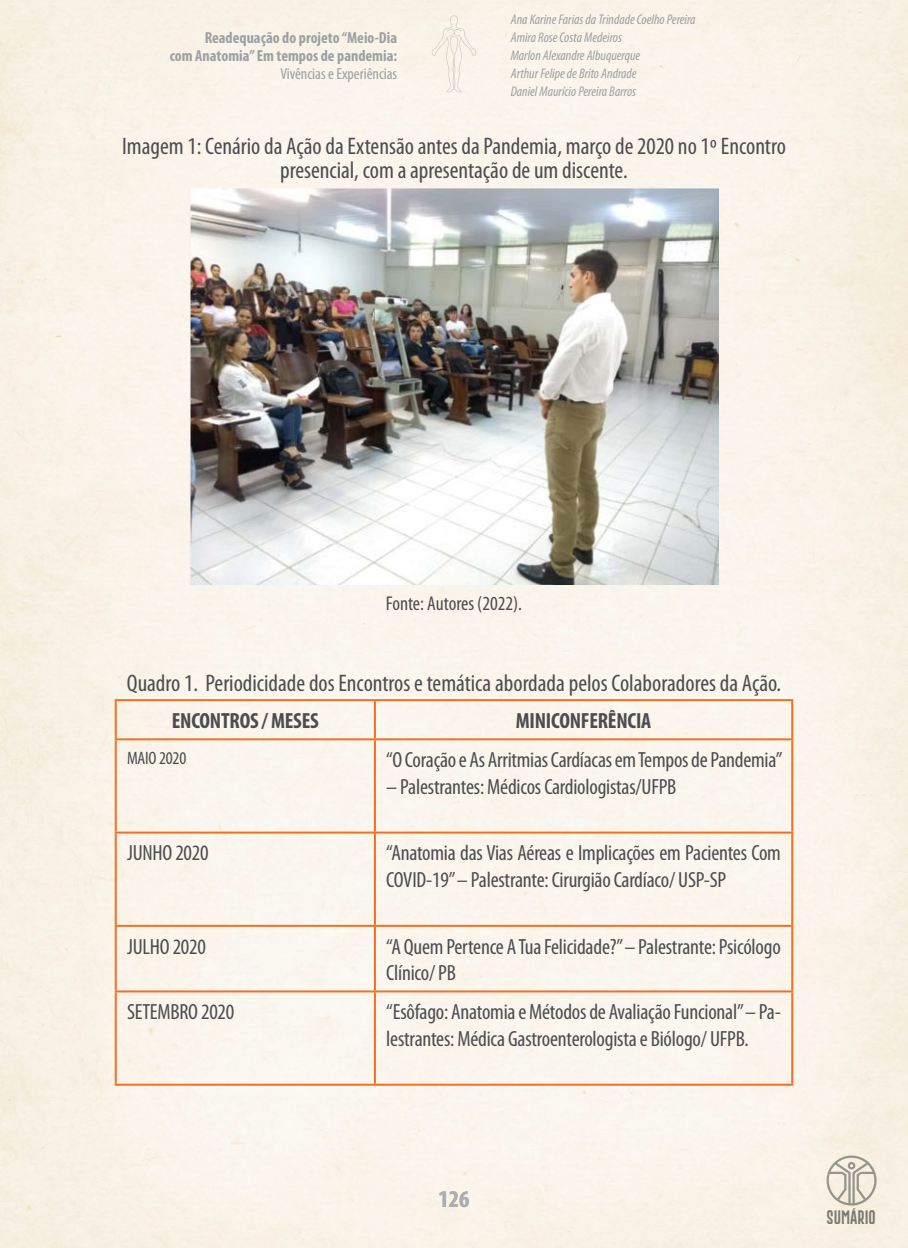
<style>
.page{position:relative;width:908px;height:1248px;background:#fff}
.page>*{position:absolute;margin:0;border:0;box-sizing:border-box;transform-origin:0 0}
.t1{font:condensed 24px/24px "Myriad Pro";color:#4d4d4f;text-align:center}
.t2{font:700 condensed 24px "Myriad Pro";color:#abadaf}
.t3{font:condensed 22px/26.4px "Myriad Pro";letter-spacing:-.01em;color:#4d4d4f}
.t4{font:700 condensed 22px "Myriad Pro";letter-spacing:-.01em;color:#4d4d4f}
.t5{font:condensed 20px "Myriad Pro";color:#4d4d4f}
.t6{font:condensed 18px "Myriad Pro";letter-spacing:-.01em;color:#4d4d4f}
.t7{font:700 condensed 16px/18px "Myriad Pro";color:#9d9fa2;text-align:right}
.t8{font:condensed 16px "Myriad Pro";color:#9d9fa2}
.t9{font:14.2px "Gobold Extra 2";color:#7f8283}
.t10{font:italic condensed 14px/18px "Myriad Pro";color:#9d9fa2}
</style>
<div class="page">
<img style="left:0;top:0;width:907px;height:1247px">
<svg style="left:826px;top:1155px;width:50px;height:50px;background:#d9d3c7"></svg>
<svg style="left:431px;top:15px;width:45px;height:78px;background:#f5f0e5"></svg>
<img style="left:190px;top:189px;width:528px;height:395px">
<hr style="left:374px;top:701px;width:2px;height:37px;background:#f36f21">
<hr style="left:115px;top:738px;width:260px;height:2px;background:#f36f21">
<hr style="left:375px;top:738px;width:417px;height:2px;background:#f36f21">
<hr style="left:374px;top:740px;width:2px;height:91px;background:#f36f21">
<hr style="left:115px;top:831px;width:260px;height:2px;background:#f36f21">
<hr style="left:375px;top:831px;width:417px;height:2px;background:#f36f21">
<hr style="left:374px;top:833px;width:2px;height:91px;background:#f36f21">
<hr style="left:115px;top:924px;width:260px;height:2px;background:#f36f21">
<hr style="left:375px;top:924px;width:417px;height:2px;background:#f36f21">
<hr style="left:374px;top:926px;width:2px;height:64px;background:#f36f21">
<hr style="left:115px;top:990px;width:260px;height:2px;background:#f36f21">
<hr style="left:375px;top:990px;width:417px;height:2px;background:#f36f21">
<hr style="left:374px;top:992px;width:2px;height:91px;background:#f36f21">
<hr style="left:115px;top:1083px;width:260px;height:2px;background:#f36f21">
<hr style="left:375px;top:1083px;width:417px;height:2px;background:#f36f21">
<hr style="left:115px;top:699px;width:260px;height:2px;background:#f36f21">
<hr style="left:115px;top:701px;width:2px;height:37px;background:#f36f21">
<hr style="left:375px;top:699px;width:417px;height:2px;background:#f36f21">
<hr style="left:790px;top:701px;width:2px;height:37px;background:#f36f21">
<hr style="left:115px;top:740px;width:2px;height:91px;background:#f36f21">
<hr style="left:790px;top:740px;width:2px;height:91px;background:#f36f21">
<hr style="left:115px;top:833px;width:2px;height:91px;background:#f36f21">
<hr style="left:790px;top:833px;width:2px;height:91px;background:#f36f21">
<hr style="left:115px;top:926px;width:2px;height:64px;background:#f36f21">
<hr style="left:790px;top:926px;width:2px;height:64px;background:#f36f21">
<hr style="left:115px;top:992px;width:2px;height:91px;background:#f36f21">
<hr style="left:790px;top:992px;width:2px;height:91px;background:#f36f21">
<p class="t7" style="left:170px;top:28px;width:229px">Readequação do projeto “Meio-Dia<br>com Anatomia” Em tempos de pandemia:</p>
<p class="t8" style="left:280px;top:64px;width:118px">Vivências e Experiências</p>
<p class="t10" style="left:510px;top:10px;width:186px">Ana Karine Farias da Trindade Coelho Pereira<br>Amira Rose Costa Medeiros<br>Marlon Alexandre Albuquerque<br>Arthur Felipe de Brito Andrade<br>Daniel Maurício Pereira Barros</p>
<p class="t1" style="left:122px;top:134px;width:665px">Imagem 1: Cenário da Ação da Extensão antes da Pandemia, março de 2020 no 1º Encontro presencial, com a apresentação de um discente.</p>
<p class="t5" style="left:385px;top:591px;width:138px">Fonte: Autores (2022).</p>
<p class="t1" style="left:127px;top:670px;width:655px">Quadro 1. Periodicidade dos Encontros e temática abordada pelos Colaboradores da Ação.</p>
<p class="t4" style="left:172px;top:706px;width:148px">ENCONTROS / MESES</p>
<p class="t4" style="left:515px;top:706px;width:137px">MINICONFERÊNCIA</p>
<p class="t6" style="left:127px;top:747px;width:61px">MAIO 2020</p>
<p class="t3" style="left:386px;top:746px;width:397px">“O Coração e As Arritmias Cardíacas em Tempos de Pandemia”</p>
<p class="t3" style="left:386px;top:772px;width:291px">– Palestrantes: Médicos Cardiologistas/UFPB</p>
<p class="t3" style="left:127px;top:839px;width:83px">JUNHO 2020</p>
<p class="t3" style="left:386px;top:839px;width:396px">“Anatomia das Vias Aéreas e Implicações em Pacientes Com<br>COVID-19” – Palestrante: Cirurgião Cardíaco/ USP-SP</p>
<p class="t3" style="left:127px;top:932px;width:80px">JULHO 2020</p>
<p class="t3" style="left:386px;top:932px;width:396px">“A Quem Pertence A Tua Felicidade?” – Palestrante: Psicólogo<br>Clínico/ PB</p>
<p class="t3" style="left:127px;top:998px;width:109px">SETEMBRO 2020</p>
<p class="t3" style="left:386px;top:998px;width:396px">“Esôfago: Anatomia e Métodos de Avaliação Funcional” – Pa&shy;lestrantes: Médica Gastroenterologista e Biólogo/ UFPB.</p>
<p class="t2" style="left:438px;top:1183px;width:32px">126</p>
<p class="t9" style="left:826px;top:1207px;width:51px">SUMÁRIO</p>
</div>
